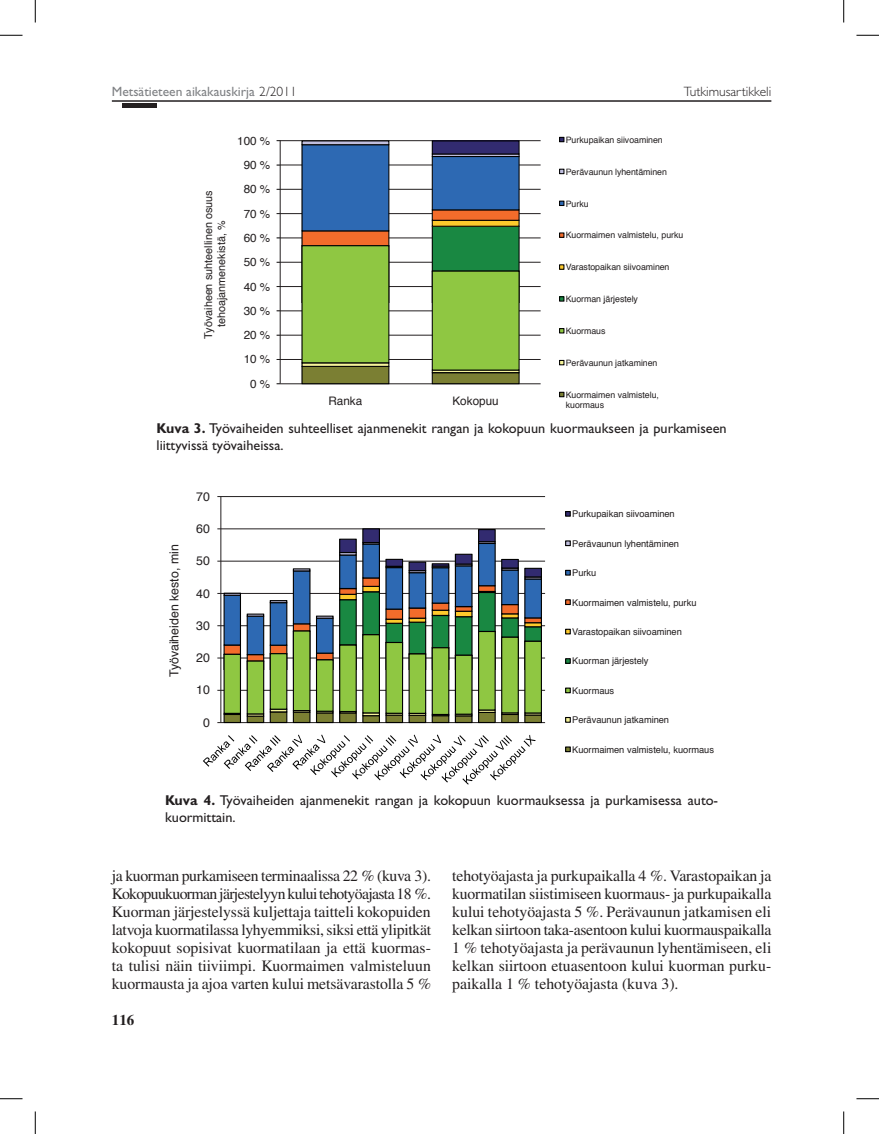
<style>
.page{position:relative;width:879px;height:1134px;background:#fff}
.page>*{position:absolute;margin:0;border:0;box-sizing:border-box;transform-origin:0 0}
.t1{font:15.75px/18px "Times";color:#231f20;text-align:justify}
.t2{font:700 15px "Times";color:#231f20}
.t3{font:14.25px/16.5px "Gill Sans";color:#231f20}
.t4{font:13.5px "Gill Sans";color:#808285}
.t5{font:300 13.5px "Gill Sans";color:#231f20}
.t6{font:12.3px "Helvetica";color:#231f20}
.t7{font:11.7px "Helvetica";letter-spacing:-.005em;color:#231f20}
.t8{font:10.8px/12.9px "Helvetica";color:#231f20}
.t9{font:9.3px "Helvetica";letter-spacing:-.005em;color:#231f20}
.t10{font:8.85px/10.1px "Helvetica";letter-spacing:-.005em;color:#231f20}
.s1{font-weight:300;color:#231f20}
.s2{font-weight:700}
</style>
<div class="page">
<hr style="left:112px;top:100px;width:659px;height:2px;background:#231f20">
<div style="left:122px;top:103px;width:35px;height:5px;background:#231f20"></div>
<hr style="left:276px;top:140px;width:264px;height:1px;background:#231f20">
<hr style="left:276px;top:165px;width:264px;height:1px;background:#231f20">
<hr style="left:276px;top:189px;width:264px;height:1px;background:#231f20">
<hr style="left:276px;top:213px;width:264px;height:1px;background:#231f20">
<hr style="left:276px;top:237px;width:264px;height:1px;background:#231f20">
<hr style="left:276px;top:262px;width:264px;height:1px;background:#231f20">
<hr style="left:276px;top:286px;width:264px;height:1px;background:#231f20">
<hr style="left:276px;top:310px;width:264px;height:1px;background:#231f20">
<hr style="left:276px;top:335px;width:264px;height:1px;background:#231f20">
<hr style="left:276px;top:359px;width:264px;height:1px;background:#231f20">
<hr style="left:276px;top:383px;width:264px;height:1px;background:#231f20">
<svg style="left:559px;top:137px;width:5px;height:5px"></svg>
<svg style="left:559px;top:169px;width:5px;height:5px"></svg>
<svg style="left:559px;top:201px;width:5px;height:5px"></svg>
<svg style="left:559px;top:232px;width:5px;height:6px"></svg>
<svg style="left:559px;top:264px;width:5px;height:6px"></svg>
<svg style="left:559px;top:296px;width:5px;height:6px"></svg>
<svg style="left:301px;top:141px;width:218px;height:243px"></svg>
<svg style="left:559px;top:328px;width:5px;height:5px"></svg>
<svg style="left:559px;top:360px;width:5px;height:5px"></svg>
<svg style="left:559px;top:392px;width:5px;height:5px"></svg>
<hr style="left:280px;top:140px;width:1px;height:243px;background:#231f20">
<hr style="left:217px;top:496px;width:328px;height:1px;background:#231f20">
<hr style="left:217px;top:528px;width:328px;height:1px;background:#231f20">
<hr style="left:217px;top:561px;width:328px;height:1px;background:#231f20">
<hr style="left:217px;top:593px;width:328px;height:1px;background:#231f20">
<hr style="left:217px;top:625px;width:328px;height:1px;background:#231f20">
<hr style="left:217px;top:657px;width:328px;height:1px;background:#231f20">
<hr style="left:217px;top:690px;width:328px;height:1px;background:#231f20">
<hr style="left:217px;top:722px;width:328px;height:1px;background:#231f20">
<svg style="left:565px;top:511px;width:5px;height:6px"></svg>
<svg style="left:565px;top:540px;width:5px;height:6px"></svg>
<svg style="left:565px;top:570px;width:5px;height:5px"></svg>
<svg style="left:565px;top:599px;width:5px;height:6px"></svg>
<svg style="left:565px;top:628px;width:5px;height:6px"></svg>
<svg style="left:565px;top:658px;width:5px;height:6px"></svg>
<svg style="left:223px;top:528px;width:319px;height:195px"></svg>
<svg style="left:203px;top:734px;width:332px;height:50px"></svg>
<svg style="left:565px;top:687px;width:5px;height:6px"></svg>
<svg style="left:565px;top:717px;width:5px;height:5px"></svg>
<svg style="left:565px;top:746px;width:5px;height:6px"></svg>
<hr style="left:220px;top:496px;width:1px;height:226px;background:#231f20">
<svg style="left:0;top:35px;width:22px;height:1px"></svg>
<svg style="left:856px;top:35px;width:22px;height:1px"></svg>
<svg style="left:0;top:1098px;width:22px;height:1px"></svg>
<svg style="left:856px;top:1098px;width:22px;height:1px"></svg>
<svg style="left:35px;top:0;width:1px;height:22px"></svg>
<svg style="left:35px;top:1111px;width:1px;height:23px"></svg>
<svg style="left:843px;top:0;width:1px;height:22px"></svg>
<svg style="left:843px;top:1111px;width:1px;height:23px"></svg>
<p class="t4" style="left:112px;top:84px;width:186px">Metsätieteen aikakauskirja <span class="s1">2/2011</span></p>
<p class="t5" style="left:683px;top:84px;width:89px">Tutkimusartikkeli</p>
<p class="t8" style="left:202px;top:327px;width:138px;text-indent:-12px;rotate:-90deg">Työvaiheen suhteellinen osuus tehoajanmenekistä, %</p>
<p class="t7" style="left:237px;top:132px;width:34px">100 %</p>
<p class="t10" style="left:565px;top:135px;width:98px">Purkupaikan siivoaminen</p>
<p class="t10" style="left:565px;top:167px;width:103px">Perävaunun lyhentäminen</p>
<p class="t10" style="left:565px;top:199px;width:24px">Purku</p>
<p class="t10" style="left:565px;top:230px;width:119px">Kuormaimen valmistelu, purku</p>
<p class="t10" style="left:565px;top:262px;width:105px">Varastopaikan siivoaminen</p>
<p class="t7" style="left:244px;top:156px;width:28px">90 %</p>
<p class="t7" style="left:244px;top:180px;width:28px">80 %</p>
<p class="t7" style="left:244px;top:204px;width:28px">70 %</p>
<p class="t7" style="left:244px;top:229px;width:28px">60 %</p>
<p class="t7" style="left:244px;top:253px;width:28px">50 %</p>
<p class="t7" style="left:244px;top:277px;width:28px">40 %</p>
<p class="t7" style="left:244px;top:302px;width:28px">30 %</p>
<p class="t7" style="left:244px;top:326px;width:28px">20 %</p>
<p class="t7" style="left:244px;top:350px;width:28px">10 %</p>
<p class="t7" style="left:250px;top:374px;width:21px">0 %</p>
<p class="t7" style="left:328px;top:391px;width:35px">Ranka</p>
<p class="t7" style="left:452px;top:391px;width:48px">Kokopuu</p>
<p class="t10" style="left:565px;top:294px;width:74px">Kuorman järjestely</p>
<p class="t10" style="left:565px;top:326px;width:41px">Kuormaus</p>
<p class="t10" style="left:565px;top:358px;width:93px">Perävaunun jatkaminen</p>
<p class="t10" style="left:565px;top:390px;width:95px">Kuormaimen valmistelu, kuormaus</p>
<p class="t3" style="left:156px;top:420px;width:571px"><span class="s2">Kuva 3.</span> Työvaiheiden suhteelliset ajanmenekit rangan ja kokopuun kuormaukseen ja purkamiseen liittyvissä työvaiheissa.</p>
<p class="t6" style="left:165px;top:676px;width:134px;rotate:-90deg">Työvaiheiden kesto, min</p>
<p class="t6" style="left:196px;top:487px;width:15px">70</p>
<p class="t6" style="left:196px;top:519px;width:15px">60</p>
<p class="t6" style="left:196px;top:551px;width:15px">50</p>
<p class="t6" style="left:196px;top:584px;width:15px">40</p>
<p class="t6" style="left:196px;top:616px;width:15px">30</p>
<p class="t6" style="left:196px;top:648px;width:15px">20</p>
<p class="t6" style="left:196px;top:680px;width:15px">10</p>
<p class="t6" style="left:203px;top:713px;width:8px">0</p>
<p class="t9" style="left:572px;top:507px;width:104px">Purkupaikan siivoaminen</p>
<p class="t9" style="left:572px;top:536px;width:108px">Perävaunun lyhentäminen</p>
<p class="t9" style="left:572px;top:565px;width:26px">Purku</p>
<p class="t9" style="left:572px;top:595px;width:126px">Kuormaimen valmistelu, purku</p>
<p class="t9" style="left:572px;top:624px;width:111px">Varastopaikan siivoaminen</p>
<p class="t9" style="left:572px;top:654px;width:78px">Kuorman järjestely</p>
<p class="t9" style="left:572px;top:683px;width:43px">Kuormaus</p>
<p class="t9" style="left:572px;top:713px;width:98px">Perävaunun jatkaminen</p>
<p class="t9" style="left:572px;top:742px;width:143px">Kuormaimen valmistelu, kuormaus</p>
<p class="t3" style="left:165px;top:792px;width:554px"><span class="s2">Kuva 4.</span> Työvaiheiden ajanmenekit rangan ja kokopuun kuormauksessa ja purkamisessa auto&shy;kuormittain.</p>
<p class="t1" style="left:112px;top:866px;width:321px">ja kuorman purkamiseen terminaalissa 22 % (kuva 3).<br>Kokopuukuorman järjestelyyn kului tehotyöajasta 18 %.<br>Kuorman järjestelyssä kuljettaja taitteli kokopuiden latvoja kuormatilassa lyhyemmiksi, siksi että ylipitkät kokopuut sopisivat kuormatilaan ja että kuormas&shy;ta tulisi näin tiiviimpi. Kuormaimen valmisteluun kuormausta ja ajoa varten kului metsävarastolla 5 %</p>
<p class="t1" style="left:452px;top:866px;width:321px">tehotyöajasta ja purkupaikalla 4 %. Varastopaikan ja kuormatilan siistimiseen kuormaus- ja purkupaikalla kului tehotyöajasta 5 %. Perävaunun jatkamisen eli kelkan siirtoon taka-asentoon kului kuormauspaikalla 1 % tehotyöajasta ja perävaunun lyhentämiseen, eli kelkan siirtoon etuasentoon kului kuorman purku&shy;paikalla 1 % tehotyöajasta (kuva 3).</p>
<p class="t2" style="left:112px;top:1010px;width:24px">116</p>
</div>
